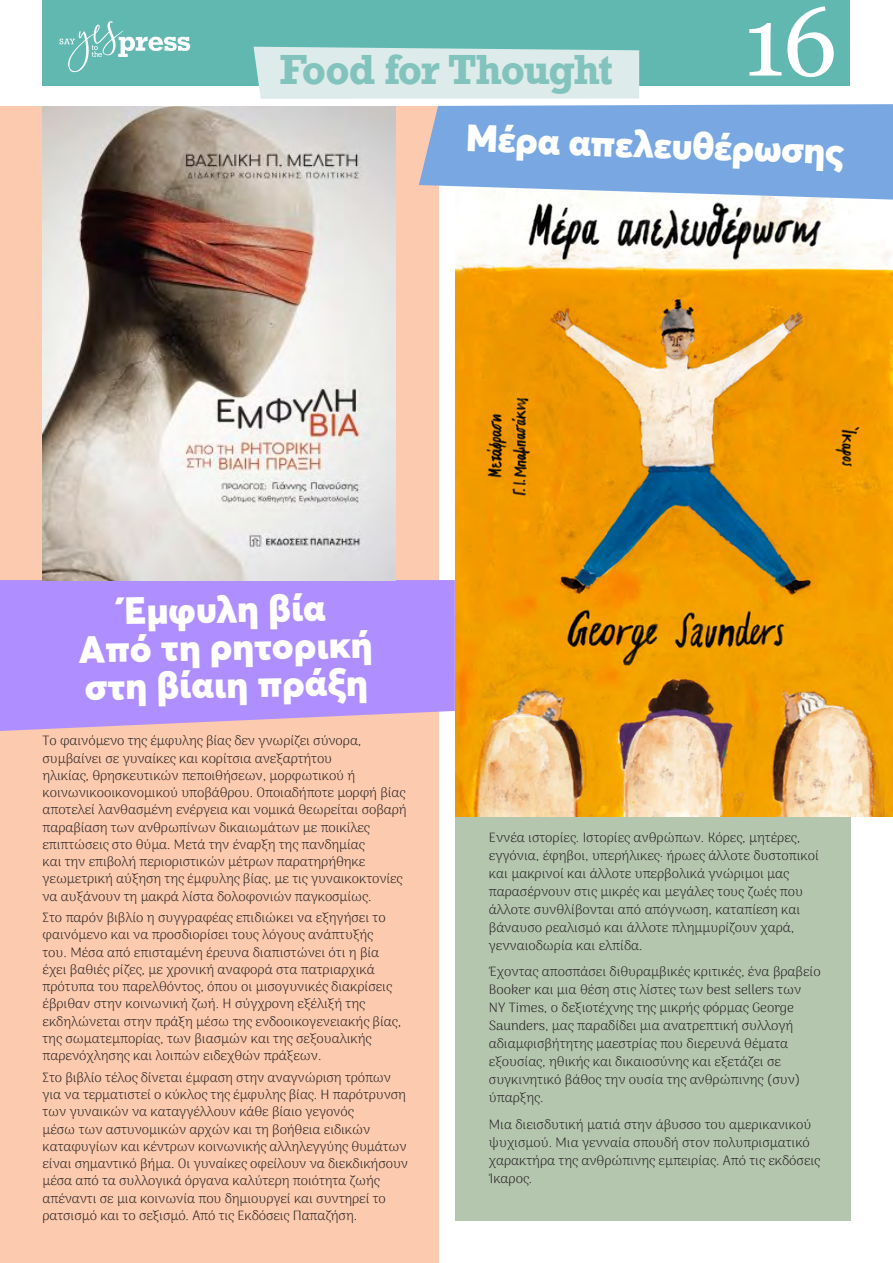
<style>
.page{position:relative;width:893px;height:1263px;background:#fff}
.page>*{position:absolute;margin:0;border:0;box-sizing:border-box;transform-origin:0 0}
.t1{font:97.5px "Georgia";color:#fff}
.t2{font:700 39.6px "Rockwell";letter-spacing:-.035em;color:#82c3bd}
.t3{font:900 37.5px/37.5px "Averta";color:#fff;text-align:center}
.t4{font:100 13.5px/17.2px "Arima";color:#231f20}
</style>
<div class="page">
<div style="left:455px;top:106px;width:395px;height:1114px;background:#b5c6af"></div>
<img style="left:455px;top:200px;width:438px;height:616px">
<div style="left:43px;top:0;width:807px;height:85px;background:#61b8b0"></div>
<svg style="left:60px;top:21px;width:130px;height:51px"></svg>
<div style="left:254px;top:47px;width:385px;height:52px;background:#ddecea"></div>
<div style="left:0;top:106px;width:438px;height:1157px;background:#fccaae"></div>
<svg style="left:0;top:580px;width:455px;height:151px;background:#b493f9"></svg>
<svg style="left:419px;top:104px;width:474px;height:96px;background:#86afe2"></svg>
<img style="left:43px;top:106px;width:353px;height:474px">
<h2 class="t2" style="left:280px;top:44px;width:335px">Food for Thought</h2>
<h1 class="t1" style="left:743px;top:-29px;width:96px">16</h1>
<h3 class="t3" style="left:467px;top:119px;width:380px;rotate:2deg">Μέρα απελευθέρωσης</h3>
<h3 class="t3" style="left:78px;top:592px;width:295px;rotate:-1deg">Έμφυλη βία<br>Από τη ρητορική στη βίαιη πράξη</h3>
<p class="t4" style="left:43px;top:732px;width:365px">Το φαινόμενο της έμφυλης βίας δεν γνωρίζει σύνορα, συμβαίνει σε γυναίκες και κορίτσια ανεξαρτήτου<br>ηλικίας, θρησκευτικών πεποιθήσεων, μορφωτικού ή κοινωνικοοικονομικού υποβάθρου. Οποιαδήποτε μορφή βίας αποτελεί λανθασμένη ενέργεια και νομικά θεωρείται σοβαρή παραβίαση των ανθρωπίνων δικαιωμάτων με ποικίλες επιπτώσεις στο θύμα. Μετά την έναρξη της πανδημίας<br>και την επιβολή περιοριστικών μέτρων παρατηρήθηκε γεωμετρική αύξηση της έμφυλης βίας, με τις γυναικοκτονίες να αυξάνουν τη μακρά λίστα δολοφονιών παγκοσμίως.</p>
<p class="t4" style="left:43px;top:909px;width:360px">Στο παρόν βιβλίο η συγγραφέας επιδιώκει να εξηγήσει το φαινόμενο και να προσδιορίσει τους λόγους ανάπτυξής<br>του. Μέσα από επισταμένη έρευνα διαπιστώνει ότι η βία έχει βαθιές ρίζες, με χρονική αναφορά στα πατριαρχικά πρότυπα του παρελθόντος, όπου οι μισογυνικές διακρίσεις έβριθαν στην κοινωνική ζωή. Η σύγχρονη εξέλιξή της εκδηλώνεται στην πράξη μέσω της ενδοοικογενειακής βίας, της σωματεμπορίας, των βιασμών και της σεξουαλικής παρενόχλησης και λοιπών ειδεχθών πράξεων.</p>
<p class="t4" style="left:43px;top:1068px;width:367px">Στο βιβλίο τέλος δίνεται έμφαση στην αναγνώριση τρόπων για να τερματιστεί ο κύκλος της έμφυλης βίας. Η παρότρυνση των γυναικών να καταγγέλλουν κάθε βίαιο γεγονός<br>μέσω των αστυνομικών αρχών και τη βοήθεια ειδικών καταφυγίων και κέντρων κοινωνικής αλληλεγγύης θυμάτων είναι σημαντικό βήμα. Οι γυναίκες οφείλουν να διεκδικήσουν μέσα από τα συλλογικά όργανα καλύτερη ποιότητα ζωής απέναντι σε μια κοινωνία που δημιουργεί και συντηρεί το ρατσισμό και το σεξισμό. Από τις Εκδόσεις Παπαζήση.</p>
<p class="t4" style="left:489px;top:828px;width:332px;line-height:18px">Εννέα ιστορίες. Ιστορίες ανθρώπων. Κόρες, μητέρες, εγγόνια, έφηβοι, υπερήλικες· ήρωες άλλοτε δυστοπικοί και μακρινοί και άλλοτε υπερβολικά γνώριμοι μας παρασέρνουν στις μικρές και μεγάλες τους ζωές που άλλοτε συνθλίβονται από απόγνωση, καταπίεση και βάναυσο ρεαλισμό και άλλοτε πλημμυρίζουν χαρά, γενναιοδωρία και ελπίδα.</p>
<p class="t4" style="left:489px;top:962px;width:333px;line-height:18px">Έχοντας αποσπάσει διθυραμβικές κριτικές, ένα βραβείο Booker και μια θέση στις λίστες των best sellers των NY Times, o δεξιοτέχνης της μικρής φόρμας George Saunders, μας παραδίδει μια ανατρεπτική συλλογή αδιαμφισβήτητης μαεστρίας που διερευνά θέματα εξουσίας, ηθικής και δικαιοσύνης και εξετάζει σε συγκινητικό βάθος την ουσία της ανθρώπινης (συν) ύπαρξης.</p>
<p class="t4" style="left:489px;top:1115px;width:333px;line-height:18px">Μια διεισδυτική ματιά στην άβυσσο του αμερικανικού ψυχισμού. Μια γενναία σπουδή στον πολυπρισματικό χαρακτήρα της ανθρώπινης εμπειρίας. Από τις εκδόσεις Ίκαρος.</p>
</div>
